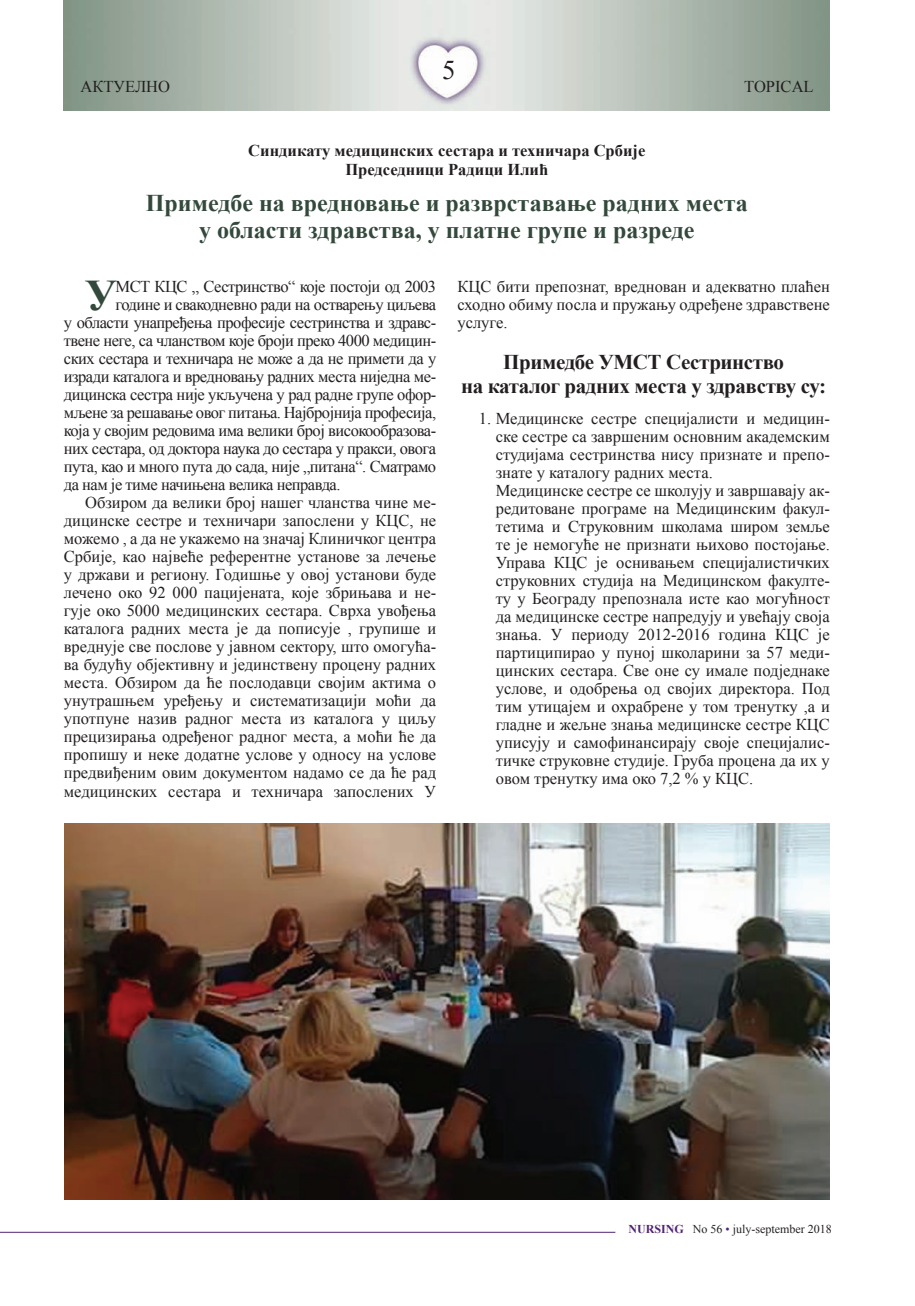
<style>
.page{position:relative;width:915px;height:1306px;background:#fff}
.page>*{position:absolute;margin:0;border:0;box-sizing:border-box;transform-origin:0 0}
.t1{font:700 43.65px "Times New Roman";color:#33493c}
.t2{font:27px "Times New Roman";color:#231f20}
.t3{font:700 24px/27px "Times New Roman";color:#33493c;text-align:center}
._01-PodnasloviSestri{font:700 21px/24px "Times New Roman";letter-spacing:-.02em;color:#231f20;text-align:center}
.t4{font:16.5px/18px "Times New Roman";letter-spacing:-.03em;color:#231f20;text-align:justify}
.t5{font:700 16.5px/19.5px "Times New Roman";color:#231f20;text-align:center}
.t6{font:16.5px "Times New Roman";color:#231f20}
.t7{font:12px "Times New Roman";color:#231f20}
.s1{font-weight:700;color:#512472}
.s2{color:#512472}
</style>
<div class="page">
<img style="left:64px;top:0;width:765px;height:111px">
<hr style="left:0;top:1231px;width:615px;height:1px;background:#512472">
<img style="left:65px;top:823px;width:764px;height:376px">
<p class="t6" style="left:80px;top:75px;width:91px">АКТУЕЛНО</p>
<p class="t2" style="left:442px;top:51px;width:15px">5</p>
<p class="t6" style="left:744px;top:75px;width:71px">TOPICAL</p>
<p class="t5" style="left:248px;top:140px;width:398px">Синдикату медицинских сестара и техничара Србије<br>Председници Радици Илић</p>
<p class="t3" style="left:146px;top:189px;width:603px">Примедбе на вредновање и разврставање радних места у области здравства, у платне групе и разреде</p>
<p class="t1" style="left:85px;top:265px;width:34px">У</p>
<p class="t4" style="left:115px;top:277px;width:322px">МСТ КЦС „ Сестринство“ које постоји од 2003</p>
<p class="t4" style="left:115px;top:295px;width:322px">године и свакодневно ради на остварењу циљева</p>
<p class="t4" style="left:64px;top:313px;width:374px">у области унапређења професије сестринства и здравс-</p>
<p class="t4" style="left:64px;top:331px;width:374px">твене неге, са чланством које броји преко 4000 медицин-</p>
<p class="t4" style="left:64px;top:349px;width:374px">ских сестара и техничара не може а да не примети да у</p>
<p class="t4" style="left:64px;top:367px;width:374px">изради каталога и вредновању радних места ниједна ме-</p>
<p class="t4" style="left:64px;top:385px;width:374px">дицинска сестра није укључена у рад радне групе офор-</p>
<p class="t4" style="left:64px;top:403px;width:374px">мљене за решавање овог питања. Најбројнија професија,</p>
<p class="t4" style="left:64px;top:421px;width:374px">која у својим редовима има велики број високообразова-</p>
<p class="t4" style="left:64px;top:439px;width:374px">них сестара, од доктора наука до сестара у пракси, овога</p>
<p class="t4" style="left:64px;top:457px;width:374px">пута, као и много пута до сада, није „питана“. Сматрамо</p>
<p class="t4" style="left:64px;top:475px;width:278px">да нам је тиме начињена велика неправда.</p>
<p class="t4" style="left:64px;top:493px;width:374px;text-indent:21px">Обзиром да велики број нашег чланства чине ме&shy;дицинске сестре и техничари запослени у КЦС, не можемо , а да не укажемо на значај Клиничког центра Србије, као највеће референтне установе за лечeње у држави и региону. Годишње у овој установи буде лечено око 92 000 пацијената, које збрињава и не&shy;гује око 5000 медицинских сестара. Сврха увођења каталога радних места је да пописује , групише и вреднује све послове у јавном сектору, што омогућа&shy;ва будућу објективну и јединствену процену радних места. Обзиром да ће послодавци својим актима о унутрашњем уређењу и систематизацији моћи да употпуне назив радног места из каталога у циљу прецизирања одређеног радног места, а моћи ће да пропишу и неке додатне услове у односу на услове предвиђеним овим документом надамо се да ће рад медицинских сестара и техничара запослених У</p>
<p class="t4" style="left:457px;top:277px;width:374px">КЦС бити препознат, вреднован и адекватно плаћен сходно обиму посла и пружању одређене здравствене услуге.</p>
<p class="_01-PodnasloviSestri" style="left:461px;top:350px;width:366px">Примедбе УМСТ Сестринство<br>на каталог радних места у здравству су:</p>
<p class="t4" style="left:495px;top:409px;width:335px;text-indent:-17px">1. Медицинске сестре специјалисти и медицин&shy;ске сестре са завршеним основним академским студијама сестринства нису признате и препо&shy;знате у каталогу радних места.</p>
<p class="t4" style="left:495px;top:481px;width:335px">Медицинске сестре се школују и завршавају ак&shy;редитоване програме на Медицинским факул&shy;тетима и Струковним школама широм земље те је немогуће не признати њихово постојање.<br>Управа КЦС је оснивањем специјалистичких струковних студија на Медицинском факулте&shy;ту у Београду препознала исте као могућност да медицинске сестре напредују и увећају своја знања. У периоду 2012-2016 година КЦС је партиципирао у пуној школарини за 57 меди&shy;цинских сестара. Све оне су имале подједнаке услове, и одобрења од својих директора. Под тим утицајем и охрабрене у том тренутку ,а и гладне и жељне знања медицинске сестре КЦС уписују и самофинансирају своје специјалис&shy;тичке струковне студије. Груба процена да их у овом тренутку има око 7,2 % у КЦС.</p>
<p class="t7" style="left:628px;top:1220px;width:205px"><span class="s1">NURSING</span> No 56 <span class="s2">•</span> july-september 2018</p>
</div>
